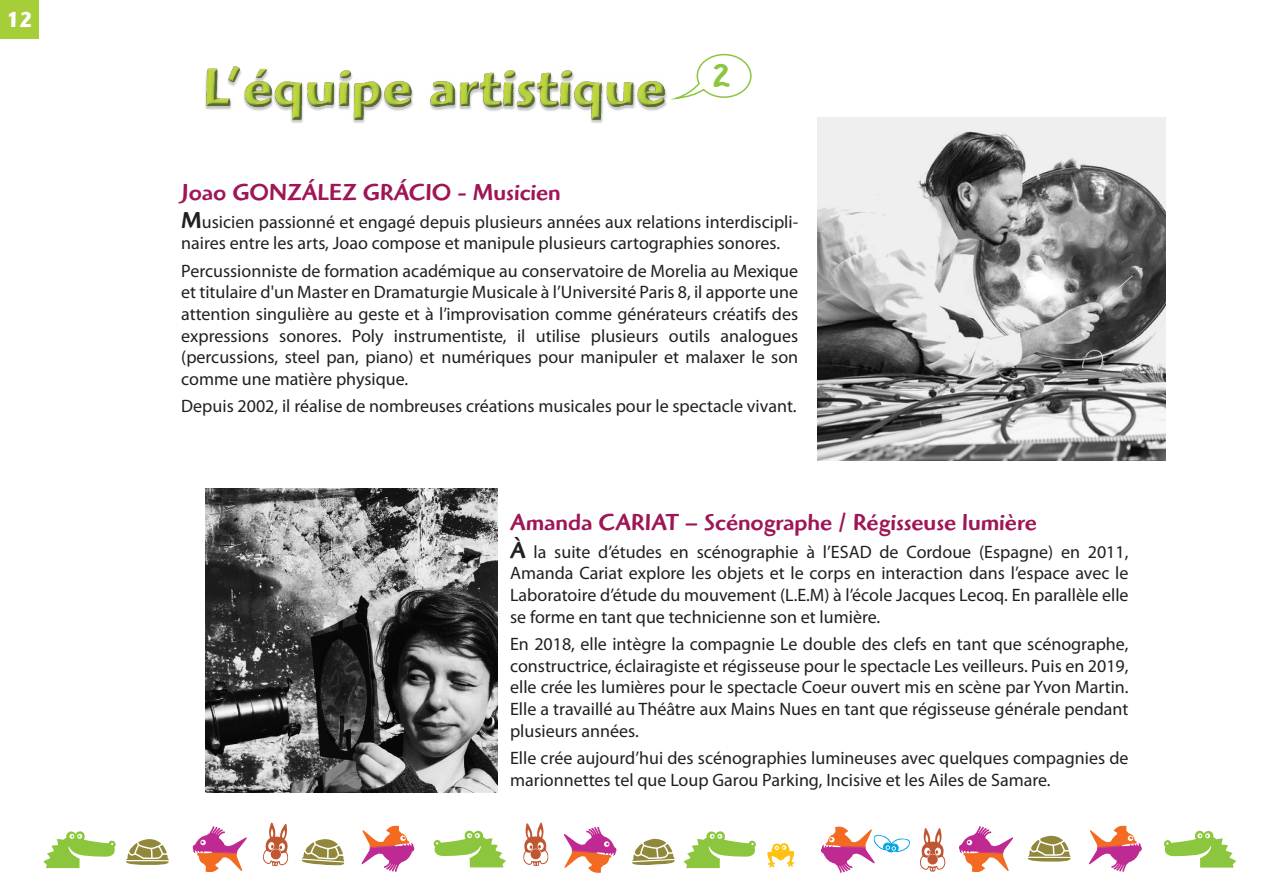
<style>
.page{position:relative;width:1263px;height:893px;background:#fff}
.page>*{position:absolute;margin:0;border:0;box-sizing:border-box;transform-origin:0 0}
.t1{font:700 27.45px "Little Dinosaur";color:#8bc63e;scale:1.23 1}
.t2{font:500 24px "Highlander Std";color:#9e1655}
.t3{font:700 22.05px "Highlander Std";color:#fff}
.t4{font:18px/21.6px "Myriad Pro";color:#231f20;text-align:justify}
.s1{font-family:"Highlander Std";font-weight:500;font-size:24px}
</style>
<div class="page">
<img style="left:205px;top:488px;width:292px;height:305px">
<img style="left:817px;top:117px;width:349px;height:343px">
<svg style="left:1164px;top:831px;width:72px;height:37px"></svg>
<svg style="left:434px;top:831px;width:72px;height:36px"></svg>
<svg style="left:683px;top:831px;width:73px;height:37px"></svg>
<svg style="left:43px;top:831px;width:73px;height:37px"></svg>
<svg style="left:767px;top:843px;width:28px;height:25px"></svg>
<svg style="left:1089px;top:825px;width:53px;height:47px"></svg>
<svg style="left:361px;top:825px;width:54px;height:47px"></svg>
<svg style="left:959px;top:826px;width:55px;height:46px"></svg>
<svg style="left:192px;top:826px;width:55px;height:46px"></svg>
<svg style="left:821px;top:827px;width:89px;height:46px"></svg>
<hr style="left:841px;top:846px;width:24px;height:2px;background:#cf4378">
<svg style="left:564px;top:826px;width:53px;height:47px"></svg>
<svg style="left:1028px;top:836px;width:42px;height:26px"></svg>
<svg style="left:632px;top:838px;width:43px;height:27px"></svg>
<svg style="left:301px;top:839px;width:44px;height:27px"></svg>
<svg style="left:920px;top:828px;width:25px;height:43px"></svg>
<svg style="left:126px;top:839px;width:43px;height:26px"></svg>
<svg style="left:523px;top:822px;width:26px;height:44px"></svg>
<svg style="left:263px;top:822px;width:26px;height:45px"></svg>
<div style="left:0;top:0;width:39px;height:39px;background:#a6ce39"></div>
<svg style="left:670px;top:53px;width:82px;height:47px"></svg>
<img style="left:205px;top:66px;width:462px;height:57px">
<img style="left:206px;top:67px;width:458px;height:52px">
<p class="t3" style="left:6px;top:6px;width:28px">12</p>
<h1 class="t1" style="left:712px;top:56px;width:17px">2</h1>
<h2 class="t2" style="left:181px;top:178px;width:381px">Joao GONZÁLEZ GRÁCIO - Musicien</h2>
<p class="t4" style="left:181px;top:210px;width:619px"><span class="s1">M</span>usicien passionné et engagé depuis plusieurs années aux relations interdiscipli&shy;naires entre les arts, Joao compose et manipule plusieurs cartographies sonores.</p>
<p class="t4" style="left:181px;top:260px;width:618px">Percussionniste de formation académique au conservatoire de Morelia au Mexique et titulaire d'un Master en Dramaturgie Musicale à l’Université Paris 8, il apporte une attention singulière au geste et à l’improvisation comme générateurs créatifs des expressions sonores. Poly instrumentiste, il utilise plusieurs outils analogues (percussions, steel pan, piano) et numériques pour manipuler et malaxer le son comme une matière physique.</p>
<p class="t4" style="left:181px;top:395px;width:617px">Depuis 2002, il réalise de nombreuses créations musicales pour le spectacle vivant.</p>
<h2 class="t2" style="left:510px;top:508px;width:528px">Amanda CARIAT – Scénographe / Régisseuse lumière</h2>
<p class="t4" style="left:510px;top:541px;width:620px"><span class="s1">À</span> la suite d’études en scénographie à l’ESAD de Cordoue (Espagne) en 2011, Amanda Cariat explore les objets et le corps en interaction dans l’espace avec le Laboratoire d’étude du mouvement (L.E.M) à l’école Jacques Lecoq. En parallèle elle se forme en tant que technicienne son et lumière.</p>
<p class="t4" style="left:510px;top:633px;width:620px">En 2018, elle intègre la compagnie Le double des clefs en tant que scénographe, constructrice, éclairagiste et régisseuse pour le spectacle Les veilleurs. Puis en 2019, elle crée les lumières pour le spectacle Coeur ouvert mis en scène par Yvon Martin.<br>Elle a travaillé au Théâtre aux Mains Nues en tant que régisseuse générale pendant plusieurs années.</p>
<p class="t4" style="left:510px;top:747px;width:620px">Elle crée aujourd’hui des scénographies lumineuses avec quelques compagnies de marionnettes tel que Loup Garou Parking, Incisive et les Ailes de Samare.</p>
</div>
